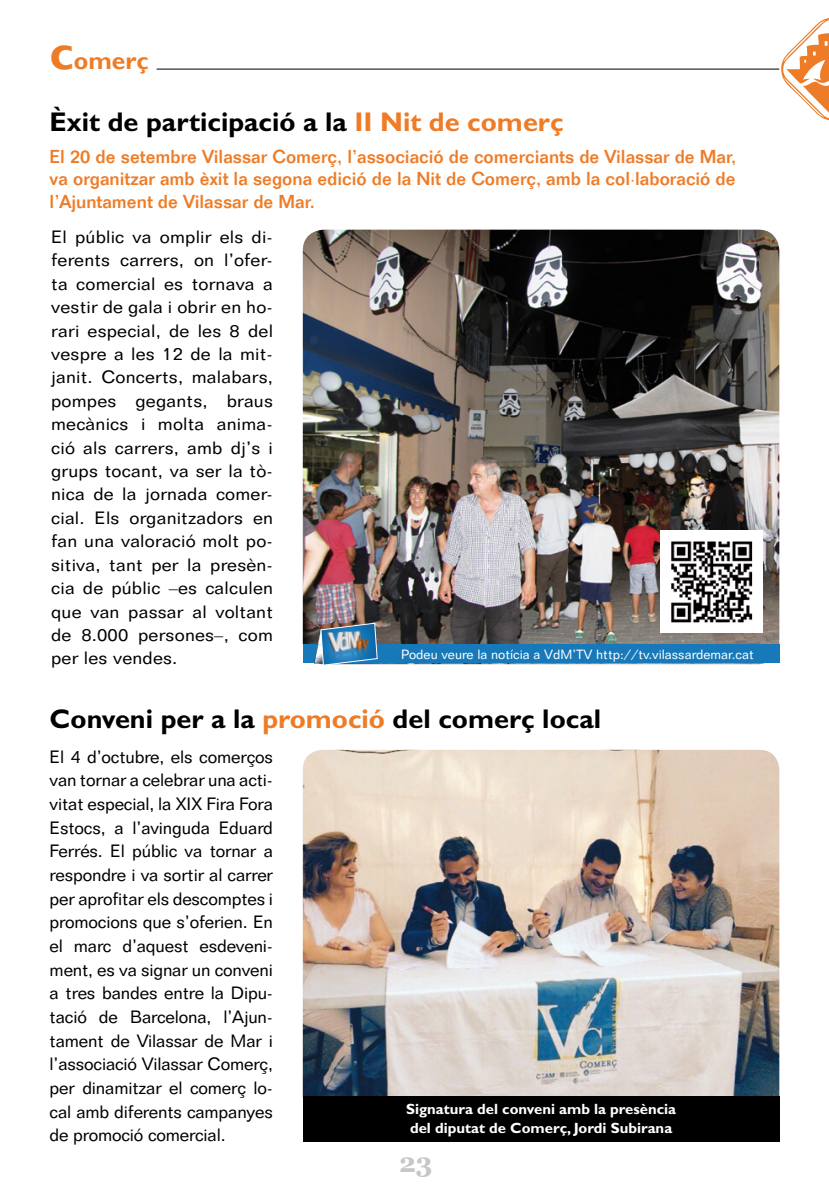
<style>
.page{position:relative;width:829px;height:1191px;background:#fff}
.page>*{position:absolute;margin:0;border:0;box-sizing:border-box;transform-origin:0 0}
.t1{font:700 27.12px "Gill Sans";color:#000}
.t2{font:700 26.95px "Georgia";color:#c6c7c8}
.t3{font:700 24.5px "Gill Sans";color:#ee7c27}
.t4{font:500 18.38px/22.8px "Folio";color:#ee7c27;text-align:justify}
.t5{font:17.5px/23.6px "Folio BT";color:#000;text-align:justify}
.t6{font:17.5px/23.4px "Folio BT";color:#000;text-align:justify;scale:1.05 1}
.t7{font:700 14.88px/19.2px "Gill Sans";color:#fff}
.t8{font:13.12px "Folio BT";color:#fff}
.s1{font-size:49px}
.s2{color:#ee7c27}
.s3{font-weight:300}
</style>
<div class="page">
<svg style="left:781px;top:18px;width:47px;height:102px"></svg>
<hr style="left:157px;top:69px;width:622px;height:1px;background:#000">
<img style="left:303px;top:750px;width:476px;height:345px">
<div style="left:303px;top:1095px;width:476px;height:46px;background:#000"></div>
<img style="left:303px;top:230px;width:476px;height:434px">
<div style="left:303px;top:644px;width:476px;height:19px;background:#1779b9"></div>
<img style="left:314px;top:622px;width:63px;height:43px">
<img style="left:660px;top:530px;width:102px;height:102px">
<h3 class="t3" style="left:49px;top:46px;width:101px"><span class="s1">c</span>omerç</h3>
<h1 class="t1" style="left:50px;top:106px;width:515px">Èxit de participació a la <span class="s2">II Nit de comerç</span></h1>
<p class="t4" style="left:50px;top:145px;width:688px">El 20 de setembre Vilassar Comerç, l’associació de comerciants de Vilassar de Mar, va organitzar amb èxit la segona edició de la Nit de Comerç, amb la col·laboració de l’Ajuntament de Vilassar de Mar.</p>
<p class="t6" style="left:51px;top:225px;width:213px">El públic va omplir els di&shy;ferents carrers, on l’ofer&shy;ta comercial es tornava a vestir de gala i obrir en ho&shy;rari especial, de les 8 del vespre a les 12 de la mit&shy;janit. Concerts, malabars, pompes gegants, braus mecànics i molta anima&shy;ció als carrers, amb dj’s i grups tocant, va ser la tò&shy;nica de la jornada comer&shy;cial. Els organitzadors en fan una valoració molt po&shy;sitiva, tant per la presèn&shy;cia de públic <span class="s3">–</span>es calculen que van passar al voltant de 8.000 persones<span class="s3">–</span>, com per les vendes.</p>
<p class="t8" style="left:401px;top:646px;width:354px">Podeu veure la notícia a VdM’TV http://tv.vilassardemar.cat</p>
<h1 class="t1" style="left:50px;top:703px;width:553px">Conveni per a la <span class="s2">promoció</span> del comerç local</h1>
<p class="t5" style="left:50px;top:744px;width:225px">El 4 d’octubre, els comerços van tornar a celebrar una acti&shy;vitat especial, la XIX Fira Fora Estocs, a l’avinguda Eduard Ferrés. El públic va tornar a respondre i va sortir al carrer per aprofitar els descomptes i promocions que s’oferien. En el marc d’aquest esdeveni&shy;ment, es va signar un conveni a tres bandes entre la Dipu&shy;tació de Barcelona, l’Ajun&shy;tament de Vilassar de Mar i l’associació Vilassar Comerç, per dinamitzar el comerç lo&shy;cal amb diferents campanyes de promoció comercial.</p>
<p class="t7" style="left:406px;top:1099px;width:271px">Signatura del conveni amb la presència del diputat de Comerç, Jordi Subirana</p>
<h2 class="t2" style="left:399px;top:1145px;width:35px">23</h2>
</div>
